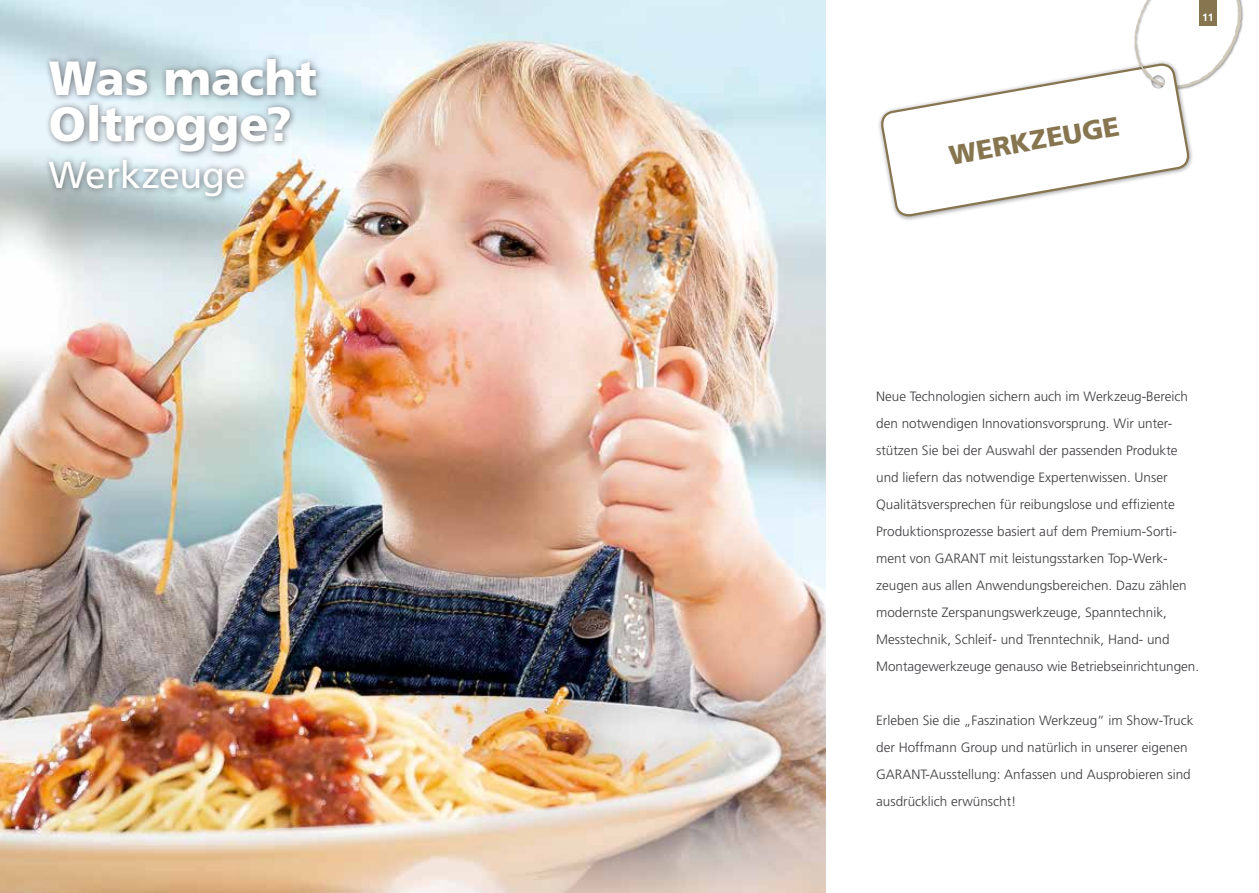
<style>
.page{position:relative;width:1259px;height:893px;background:#fff}
.page>*{position:absolute;margin:0;border:0;box-sizing:border-box;transform-origin:0 0}
.t1{font:900 48px/46.5px "Frutiger LT Std";color:#fff}
.t2{font:37.5px "Frutiger LT Std";letter-spacing:-.01em;color:#fff}
.t3{font:900 27px "Frutiger LT Std";color:#86754f}
.t4{font:300 13.5px/27px "Frutiger LT Std";color:#3e3b3f}
.t5{font:700 10.5px "Frutiger LT Std";color:#fff}
</style>
<div class="page">
<img style="left:0;top:0;width:825px;height:893px">
<div style="left:43px;top:52px;width:281px;height:152px;background:#3e3b3f;opacity:.75"></div>
<div style="left:1174px;top:0;width:70px;height:91px;background:#000;opacity:.4"></div>
<svg style="left:879px;top:66px;width:311px;height:152px"></svg>
<div style="left:1133px;top:0;width:35px;height:90px;background:#fff"></div>
<svg style="left:1134px;top:0;width:107px;height:99px"></svg>
<h1 class="t1" style="left:49px;top:55px;width:270px">Was macht<br>Oltrogge?</h1>
<h2 class="t2" style="left:49px;top:153px;width:198px">Werkzeuge</h2>
<h3 class="t3" style="left:947px;top:139px;width:174px;rotate:-10deg">Werkze uge</h3>
<p class="t5" style="left:1202px;top:11px;width:13px">11</p>
<p class="t4" style="left:876px;top:383px;width:324px">Neue Technologien sichern auch im Werkzeug-Bereich den notwendigen Innovationsvorsprung. Wir unter&shy;stützen Sie bei der Auswahl der passenden Produkte und liefern das notwendige Expertenwissen. Unser Qualitätsversprechen für reibungslose und effiziente Produktionsprozesse basiert auf dem Premium-Sorti&shy;ment von GARANT mit leistungsstarken Top-Werk&shy;zeugen aus allen Anwendungsbereichen. Dazu zählen modernste Zerspanungswerkzeuge, Spanntechnik, Messtechnik, Schleif- und Trenntechnik, Hand- und Montagewerkzeuge genauso wie Betriebseinrichtungen.</p>
<p class="t4" style="left:876px;top:707px;width:319px">Erleben Sie die „Faszination Werkzeug“ im Show-Truck der Hoffmann Group und natürlich in unserer eigenen GARANT-Ausstellung: Anfassen und Ausprobieren sind ausdrücklich erwünscht!</p>
</div>
